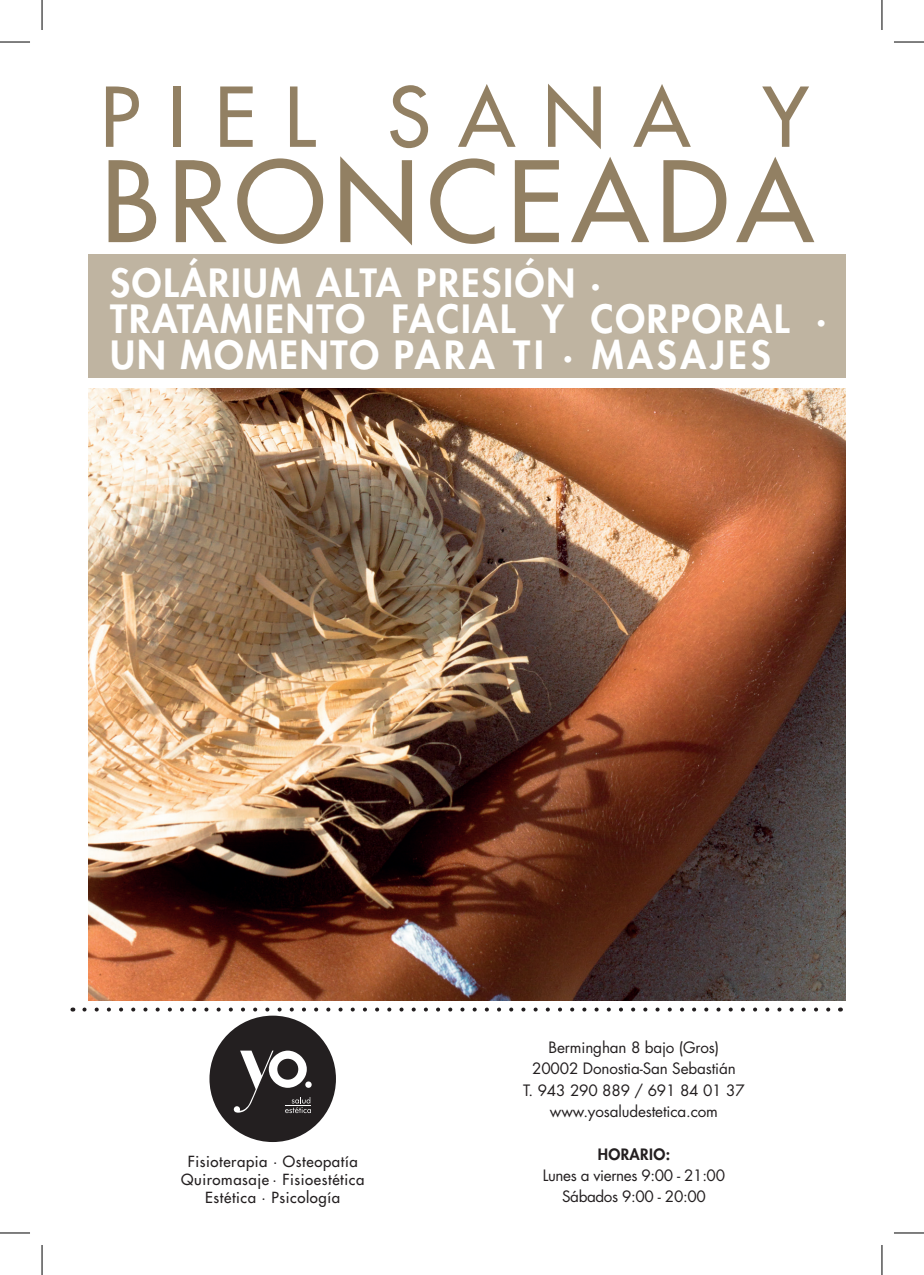
<style>
.page{position:relative;width:924px;height:1275px;background:#fff}
.page>*{position:absolute;margin:0;border:0;box-sizing:border-box;transform-origin:0 0}
.t1{font:108.6px "Futura";letter-spacing:.075em;color:#928063}
.t2{font:80px "Futura";letter-spacing:.35em;color:#928063}
.t3{font:800 38px/36px "Futura";letter-spacing:.05em;color:#fff}
.t4{font:15.2px "Futura";letter-spacing:-.01em;color:#231f20}
.t5{font:800 15.2px "Futura";letter-spacing:.025em;color:#231f20}
.t6{font:15px/18px "Futura";letter-spacing:.04em;color:#231f20;text-align:center}
</style>
<div class="page">
<svg style="left:84px;top:1007px;width:747px;height:4px"></svg>
<div style="left:209px;top:1015px;width:127px;height:127px;background:#231f20;border-radius:50%"></div>
<svg style="left:234px;top:1050px;width:77px;height:63px"></svg>
<div style="left:88px;top:254px;width:757px;height:123px;background:#bfb4a1"></div>
<img style="left:88px;top:388px;width:757px;height:612px">
<hr style="left:0;top:42px;width:30px;height:1px;background:#000">
<hr style="left:893px;top:42px;width:30px;height:1px;background:#000">
<hr style="left:0;top:1232px;width:30px;height:1px;background:#000">
<hr style="left:893px;top:1232px;width:30px;height:1px;background:#000">
<hr style="left:42px;top:0;width:1px;height:30px;background:#000">
<hr style="left:42px;top:1245px;width:1px;height:30px;background:#000">
<hr style="left:881px;top:0;width:1px;height:30px;background:#000">
<hr style="left:881px;top:1245px;width:1px;height:30px;background:#000">
<p class="t2" style="left:100px;top:65px;width:709px">PIEL SANA Y</p>
<p class="t1" style="left:101px;top:131px;width:713px">BRONCEADA</p>
<p class="t3" style="left:110px;top:264px;width:492px">SOLÁRIUM ALTA PRESIÓN ·</p>
<p class="t3" style="left:110px;top:300px;width:718px">TRATAMIENTO FACIAL Y CORPORAL ·<br>UN MOMENTO PARA TI · MASAJES</p>
<p class="t6" style="left:188px;top:1152px;width:171px">Fisioterapia · Osteopatía</p>
<p class="t6" style="left:181px;top:1170px;width:185px">Quiromasaje · Fisioestética<br>Estética · Psicología</p>
<p class="t4" style="left:548px;top:1036px;width:172px">Berminghan 8 bajo (Gros)</p>
<p class="t4" style="left:532px;top:1058px;width:205px">20002 Donostia-San Sebastián</p>
<p class="t4" style="left:523px;top:1079px;width:223px">T. 943 290 889 / 691 84 01 37</p>
<p class="t4" style="left:549px;top:1101px;width:169px">www.yosaludestetica.com</p>
<p class="t5" style="left:597px;top:1143px;width:74px">HORARIO:</p>
<p class="t4" style="left:542px;top:1165px;width:184px">Lunes a viernes 9:00 - 21:00</p>
<p class="t4" style="left:562px;top:1186px;width:145px">Sábados 9:00 - 20:00</p>
</div>
